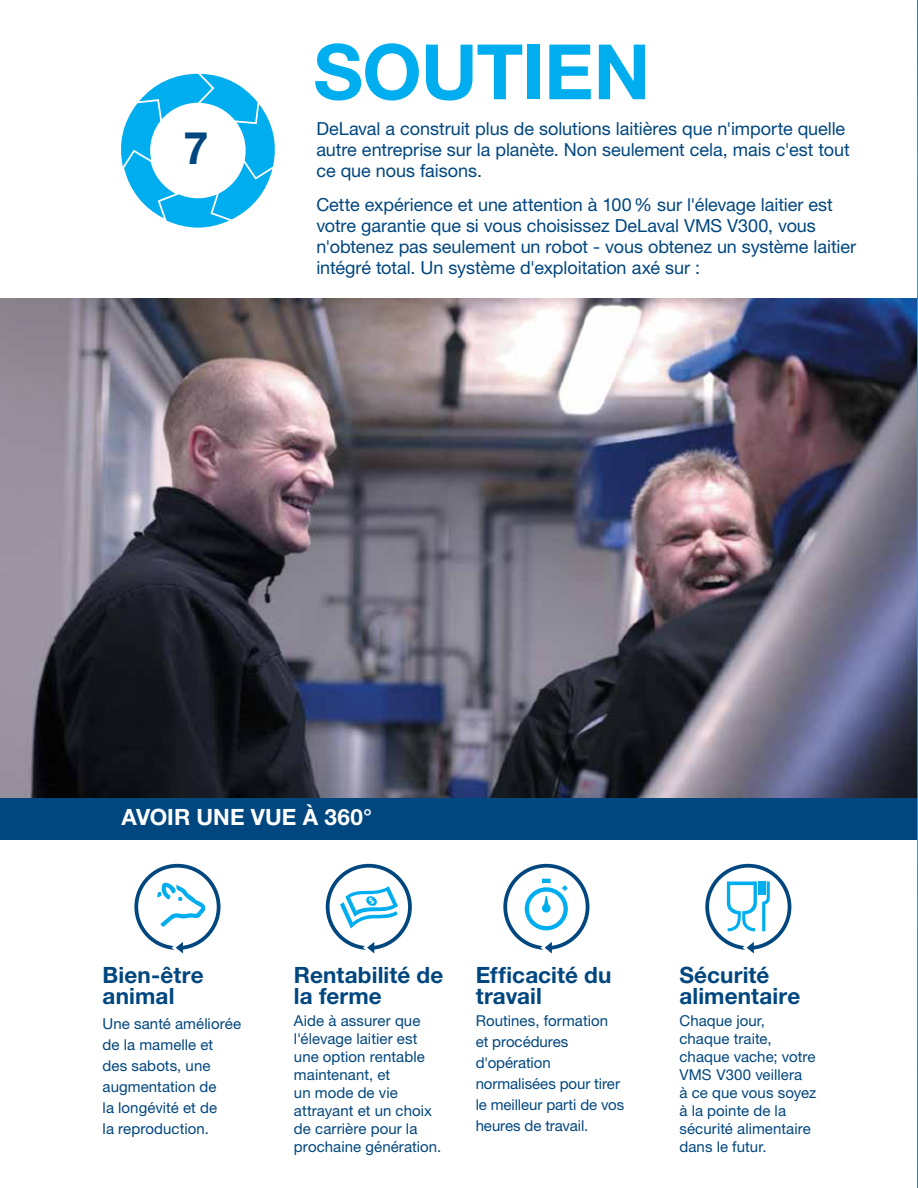
<style>
.page{position:relative;width:918px;height:1188px;background:#fff}
.page>*{position:absolute;margin:0;border:0;box-sizing:border-box;transform-origin:0 0}
.t1{font:700 76.5px "Helvetica Neue LT Std";letter-spacing:-.01em;color:#00aeef}
.t2{font:700 45px "Helvetica Neue LT Std";color:#00467f}
.t3{font:700 22.5px/21px "Helvetica Neue LT Std";letter-spacing:.005em;color:#00467f}
.t4{font:700 22.5px "Helvetica Neue LT Std";letter-spacing:.005em;color:#fff}
.t5{font:18px/21px "Helvetica Neue LT Std";letter-spacing:-.005em;color:#00467f}
.t6{font:15px/18px "Helvetica Neue LT Std";letter-spacing:.005em;color:#00467f}
</style>
<div class="page">
<img style="left:0;top:298px;width:917px;height:500px">
<div style="left:705px;top:864px;width:86px;height:86px;border:4px solid #00467f;border-radius:50%"></div>
<svg style="left:742px;top:942px;width:12px;height:12px"></svg>
<svg style="left:727px;top:882px;width:43px;height:49px"></svg>
<div style="left:134px;top:864px;width:87px;height:86px;border:4px solid #00467f;border-radius:50%"></div>
<svg style="left:157px;top:883px;width:49px;height:44px"></svg>
<svg style="left:172px;top:942px;width:11px;height:12px"></svg>
<div style="left:326px;top:864px;width:86px;height:86px;border:4px solid #00467f;border-radius:50%"></div>
<svg style="left:340px;top:886px;width:58px;height:43px"></svg>
<svg style="left:363px;top:942px;width:11px;height:12px"></svg>
<div style="left:503px;top:864px;width:86px;height:86px;border:4px solid #00467f;border-radius:50%"></div>
<svg style="left:541px;top:942px;width:11px;height:12px"></svg>
<svg style="left:525px;top:879px;width:43px;height:51px"></svg>
<svg style="left:121px;top:74px;width:154px;height:154px"></svg>
<div style="left:0;top:798px;width:918px;height:41px;background:#00467f"></div>
<img style="left:917px;top:0;width:1px;height:1188px">
<h1 class="t1" style="left:313px;top:25px;width:338px">SOUTIEN</h1>
<h2 class="t2" style="left:184px;top:120px;width:27px">7</h2>
<p class="t5" style="left:316px;top:118px;width:535px">DeLaval a construit plus de solutions laitières que n'importe quelle autre entreprise sur la planète. Non seulement cela, mais c'est tout ce que nous faisons.</p>
<p class="t5" style="left:316px;top:194px;width:541px">Cette expérience et une attention à 100% sur l'élevage laitier est votre garantie que si vous choisissez DeLaval VMS V300, vous n'obtenez pas seulement un robot - vous obtenez un système laitier intégré total. Un système d'exploitation axé sur :</p>
<h3 class="t4" style="left:122px;top:804px;width:252px">AVOIR UNE VUE À 360°</h3>
<h3 class="t3" style="left:103px;top:964px;width:103px">Bien-être animal</h3>
<p class="t6" style="left:103px;top:1013px;width:140px;line-height:21px">Une santé améliorée de la mamelle et des sabots, une augmentation de<br>la longévité et de<br>la reproduction.</p>
<h3 class="t3" style="left:294px;top:964px;width:151px">Rentabilité de la ferme</h3>
<p class="t6" style="left:294px;top:1012px;width:149px">Aide à assurer que l'élevage laitier est une option rentable maintenant, et<br>un mode de vie attrayant et un choix de carrière pour la prochaine génération.</p>
<h3 class="t3" style="left:476px;top:964px;width:137px">Efficacité du travail</h3>
<p class="t6" style="left:476px;top:1010px;width:150px;line-height:21px">Routines, formation et procédures d'opération normalisées pour tirer le meilleur parti de vos heures de travail.</p>
<h3 class="t3" style="left:679px;top:964px;width:122px">Sécurité alimentaire</h3>
<p class="t6" style="left:679px;top:1012px;width:138px">Chaque jour, chaque traite, chaque vache; votre<br>VMS V300 veillera<br>à ce que vous soyez à la pointe de la sécurité alimentaire dans le futur.</p>
</div>
